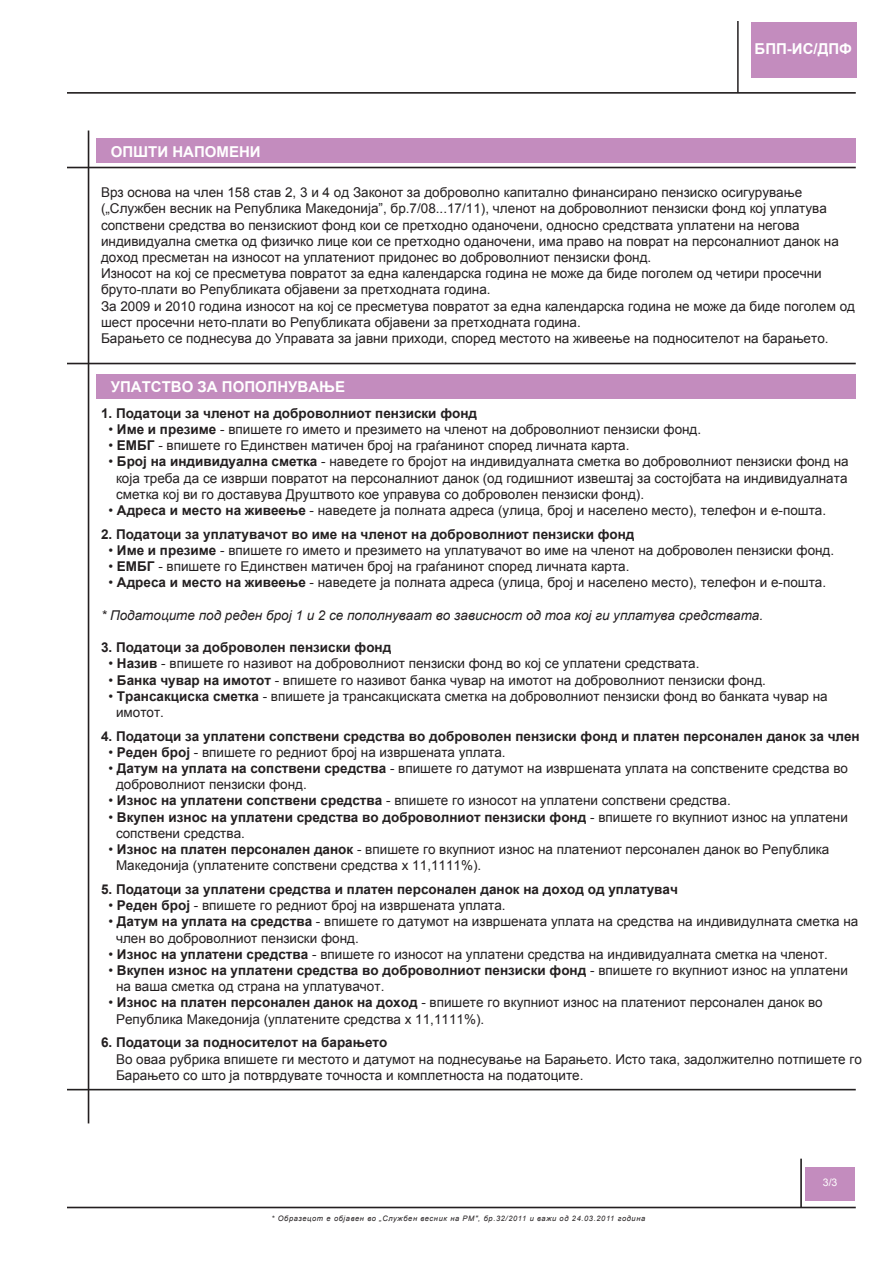
<style>
.page{position:relative;width:893px;height:1263px;background:#fff}
.page>*{position:absolute;margin:0;border:0;box-sizing:border-box;transform-origin:0 0}
.t1{font:700 15px "Arial";color:#fff}
.t2{font:13.5px/16.2px "Arial";color:#231f20}
.t3{font:700 13.5px/16.2px "Arial";color:#231f20}
.t4{font:italic 13.5px "Arial";color:#231f20}
.t5{font:10.5px "Arial";color:#fff}
.t6{font:italic 7.5px "Arial";letter-spacing:.085em;color:#231f20}
.s1{font-weight:700}
.s2{font-weight:400}
</style>
<div class="page">
<hr style="left:67px;top:92px;width:789px;height:2px;background:#231f20">
<hr style="left:67px;top:167px;width:789px;height:1px;background:#231f20">
<hr style="left:67px;top:363px;width:789px;height:1px;background:#231f20">
<hr style="left:67px;top:1089px;width:789px;height:1px;background:#231f20">
<div style="left:752px;top:22px;width:105px;height:56px;background:#c38cbe"></div>
<hr style="left:737px;top:21px;width:2px;height:72px;background:#231f20">
<hr style="left:67px;top:1207px;width:789px;height:1px;background:#231f20">
<div style="left:806px;top:1167px;width:49px;height:33px;background:#c38cbe"></div>
<hr style="left:88px;top:131px;width:1px;height:992px;background:#231f20">
<hr style="left:800px;top:1159px;width:2px;height:49px;background:#231f20">
<div style="left:96px;top:138px;width:760px;height:25px;background:#c38cbe"></div>
<div style="left:96px;top:374px;width:760px;height:24px;background:#c38cbe"></div>
<p class="t1" style="left:111px;top:141px;width:151px">ОПШТИ НАПОМЕНИ</p>
<p class="t1" style="left:755px;top:38px;width:99px">БПП-ИС/ДПФ</p>
<p class="t2" style="left:101px;top:184px;width:756px">Врз основа на член 158 став 2, 3 и 4 од Законот за доброволно капитално финансирано пензиско осигурување („Службен весник на Република Македонија”, бр.7/08...17/11), членот на доброволниот пензиски фонд кој уплатува сопствени средства во пензискиот фонд кои се претходно оданочени, односно средствата уплатени на негова индивидуална сметка од физичко лице кои се претходно оданочени, има право на поврат на персоналниот данок на доход пресметан на износот на уплатениот придонес во доброволниот пензиски фонд.<br>Износот на кој се пресметува повратот за една календарска година не може да биде поголем од четири просечни бруто-плати во Републиката објавени за претходната година.<br>За 2009 и 2010 година износот на кој се пресметува повратот за една календарска година не може да биде поголем од шест просечни нето-плати во Републиката објавени за претходната година.<br>Барањето се поднесува до Управата за јавни приходи, според местото на живеење на подносителот на барањето.</p>
<p class="t1" style="left:111px;top:377px;width:236px">УПАТСТВО ЗА ПОПОЛНУВАЊЕ</p>
<p class="t3" style="left:101px;top:405px;width:378px">1. Податоци за членот на доброволниот пензиски фонд</p>
<p class="t2" style="left:109px;top:421px;width:594px">• <span class="s1">Име и презиме</span> - впишете го името и презимето на членот на доброволниот пензиски фонд.</p>
<p class="t2" style="left:109px;top:437px;width:522px">• <span class="s1">ЕМБГ</span> - впишете го Единствен матичен број на граѓанинот според личната карта.</p>
<p class="t2" style="left:116px;top:454px;width:734px;text-align:justify;text-indent:-8px">• <span class="s1">Број на индивидуална сметка</span> - наведете го бројот на индивидуалната сметка во доброволниот пензиски фонд на која треба да се изврши повратот на персоналниот данок (од годишниот извештај за состојбата на индивидуалната сметка кој ви го доставува Друштвото кое управува со доброволен пензиски фонд).</p>
<p class="t2" style="left:109px;top:502px;width:719px">• <span class="s1">Адреса и место на живеење</span> - наведете ја полната адреса (улица, број и населено место), телефон и е-пошта.</p>
<p class="t3" style="left:101px;top:526px;width:535px">2. Податоци за уплатувачот во име на членот на доброволниот пензиски фонд</p>
<p class="t2" style="left:109px;top:542px;width:727px">• <span class="s1">Име и презиме</span> - впишете го името и презимето на уплатувачот во име на членот на доброволен пензиски фонд.</p>
<p class="t2" style="left:109px;top:558px;width:522px">• <span class="s1">ЕМБГ</span> - впишете го Единствен матичен број на граѓанинот според личната карта.</p>
<p class="t2" style="left:109px;top:575px;width:719px">• <span class="s1">Адреса и место на живеење</span> - наведете ја полната адреса (улица, број и населено место), телефон и е-пошта.</p>
<p class="t4" style="left:101px;top:606px;width:664px">* Податоците под реден број 1 и 2 се пополнуваат во зависност од тоа кој ги уплатува средствата.</p>
<p class="t3" style="left:101px;top:640px;width:292px">3. Податоци за доброволен пензиски фонд</p>
<p class="t2" style="left:109px;top:656px;width:592px">• <span class="s1">Назив</span> - впишете го називот на доброволниот пензиски фонд во кој се уплатени средствата.</p>
<p class="t2" style="left:109px;top:672px;width:659px">• <span class="s1">Банка чувар на имотот</span> - впишете го називот банка чувар на имотот на доброволниот пензиски фонд.</p>
<p class="t2" style="left:116px;top:688px;width:713px;text-indent:-8px">• <span class="s1">Трансакциска сметка</span> - впишете ја трансакциската сметка на доброволниот пензиски фонд во банката чувар на имотот.</p>
<p class="t3" style="left:101px;top:728px;width:760px">4. Податоци за уплатени сопствени средства во доброволен пензиски фонд и платен персонален данок за член</p>
<p class="t2" style="left:109px;top:744px;width:399px">• <span class="s1">Реден број</span> - впишете го редниот број на извршената уплата.</p>
<p class="t2" style="left:116px;top:760px;width:733px;text-indent:-8px">• <span class="s1">Датум на уплата на сопствени средства</span> - впишете го датумот на извршената уплата на сопствените средства во доброволниот пензиски фонд.</p>
<p class="t2" style="left:109px;top:793px;width:624px">• <span class="s1">Износ на уплатени сопствени средства</span> - впишете го износот на уплатени сопствени средства.</p>
<p class="t3" style="left:116px;top:809px;width:733px;text-indent:-8px"><span class="s2">•</span> Вкупен износ на уплатени средства во доброволниот пензиски фонд <span class="s2">- впишете го вкупниот износ на уплатени сопствени средства.</span></p>
<p class="t2" style="left:116px;top:841px;width:715px;text-indent:-8px">• <span class="s1">Износ на платен персонален данок</span> - впишете го вкупниот износ на платениот персонален данок во Република<br>Македонија (уплатените сопствени средства х 11,1111%).</p>
<p class="t3" style="left:101px;top:881px;width:578px">5. Податоци за уплатени средства и платен персонален данок на доход од уплатувач</p>
<p class="t2" style="left:109px;top:897px;width:399px">• <span class="s1">Реден број</span> - впишете го редниот број на извршената уплата.</p>
<p class="t2" style="left:116px;top:914px;width:744px;text-indent:-8px">• <span class="s1">Датум на уплата на средства</span> - впишете го датумот на извршената уплата на средства на индивидулната сметка на член во доброволниот пензиски фонд.</p>
<p class="t2" style="left:109px;top:946px;width:721px">• <span class="s1">Износ на уплатени средства</span> - впишете го износот на уплатени средства на индивидуалната сметка на членот.</p>
<p class="t2" style="left:116px;top:962px;width:733px;text-indent:-8px">• <span class="s1">Вкупен износ на уплатени средства во доброволниот пензиски фонд</span> - впишете го вкупниот износ на уплатени на ваша сметка од страна на уплатувачот.</p>
<p class="t2" style="left:116px;top:995px;width:708px;text-indent:-8px">• <span class="s1">Износ на платен персонален данок на доход</span> - впишете го вкупниот износ на платениот персонален данок во<br>Република Македонија (уплатените средства х 11,1111%).</p>
<p class="t3" style="left:101px;top:1035px;width:288px">6. Податоци за подносителот на барањето</p>
<p class="t2" style="left:116px;top:1051px;width:747px">Во оваа рубрика впишете ги местото и датумот на поднесување на Барањето. Исто така, задолжително потпишете го<br>Барањето со што ја потврдувате точноста и комплетноста на податоците.</p>
<p class="t6" style="left:271px;top:1214px;width:375px">* Образецот е објавен во „Службен весник на РМ", бр.32/2011 и важи од 24.03.2011 година</p>
<p class="t5" style="left:823px;top:1175px;width:16px">3/3</p>
</div>
